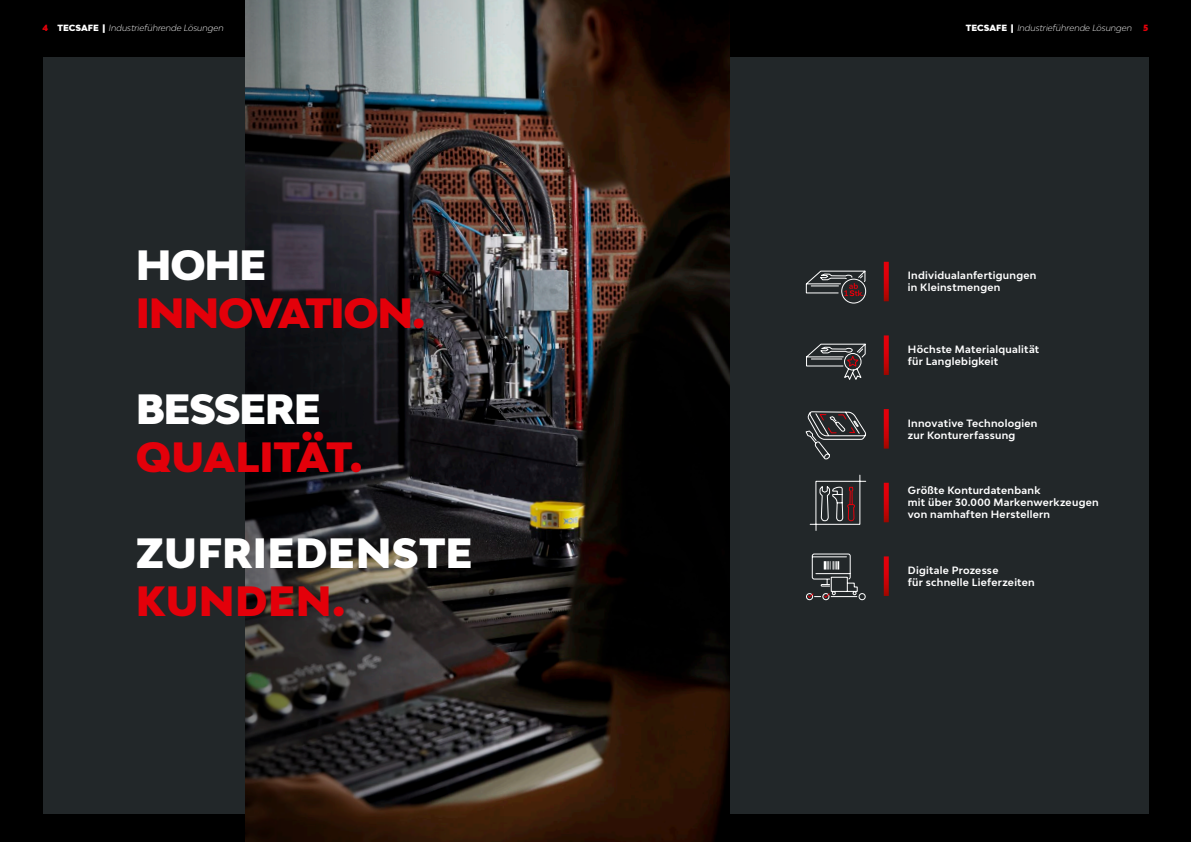
<style>
.page{position:relative;width:1191px;height:842px;background:#000}
.page>*{position:absolute;margin:0;border:0;box-sizing:border-box;transform-origin:0 0}
.t1{font:900 40px "Bw Modelica";letter-spacing:-.03em;color:#e3000a}
.t2{font:900 40px "Bw Modelica";color:#fff}
.t3{font:900 40px "Bw Modelica";letter-spacing:-.005em;color:#e3000a}
.t4{font:900 40px "Bw Modelica";letter-spacing:-.04em;color:#fff}
.t5{font:700 10px/12px "Bw Modelica";letter-spacing:.025em;color:#fff}
.t6{font:italic 300 8.5px "Bw Modelica";color:#fff}
.t7{font:900 8.5px "Bw Modelica";color:#e3000a}
.s1{font-weight:900;font-style:normal;color:#e3000a}
.s2{font-weight:900;font-style:normal}
</style>
<div class="page">
<div style="left:43px;top:57px;width:1105px;height:757px;background:#222729"></div>
<img style="left:503px;top:0;width:226px;height:842px">
<img style="left:245px;top:0;width:258px;height:842px">
<svg style="left:883px;top:262px;width:5px;height:39px"></svg>
<svg style="left:883px;top:409px;width:5px;height:40px"></svg>
<svg style="left:883px;top:556px;width:5px;height:40px"></svg>
<svg style="left:883px;top:335px;width:5px;height:40px"></svg>
<svg style="left:883px;top:483px;width:5px;height:39px"></svg>
<svg style="left:806px;top:343px;width:60px;height:37px"></svg>
<svg style="left:805px;top:411px;width:61px;height:49px"></svg>
<svg style="left:806px;top:553px;width:60px;height:48px"></svg>
<svg style="left:805px;top:270px;width:61px;height:34px"></svg>
<svg style="left:809px;top:474px;width:57px;height:57px"></svg>
<p class="t6" style="left:43px;top:23px;width:183px"><span class="s1">4</span> <span class="s2">TECSAFE |</span> Industrieführende Lösungen</p>
<p class="t6" style="left:966px;top:23px;width:168px"><span class="s2">TECSAFE |</span> Industrieführende Lösungen</p>
<p class="t7" style="left:1143px;top:23px;width:7px">5</p>
<h1 class="t2" style="left:136px;top:240px;width:132px">HOHE</h1>
<h1 class="t1" style="left:136px;top:288px;width:291px">INNOVATION.</h1>
<h1 class="t4" style="left:136px;top:384px;width:186px">BESSERE</h1>
<h1 class="t3" style="left:136px;top:432px;width:228px">QUALITÄT.</h1>
<h1 class="t2" style="left:136px;top:528px;width:338px">ZUFRIEDENSTE</h1>
<h1 class="t1" style="left:136px;top:576px;width:211px">KUNDEN.</h1>
<p class="t5" style="left:908px;top:269px;width:130px">Individualanfertigungen in Kleinstmengen</p>
<p class="t5" style="left:908px;top:343px;width:133px">Höchste Materialqualität für Langlebigkeit</p>
<p class="t5" style="left:908px;top:417px;width:131px">Innovative Technologien zur Konturerfassung</p>
<p class="t5" style="left:908px;top:484px;width:192px">Größte Konturdatenbank<br>mit über 30.000 Markenwerkzeugen von namhaften Herstellern</p>
<p class="t5" style="left:908px;top:564px;width:128px">Digitale Prozesse<br>für schnelle Lieferzeiten</p>
</div>
